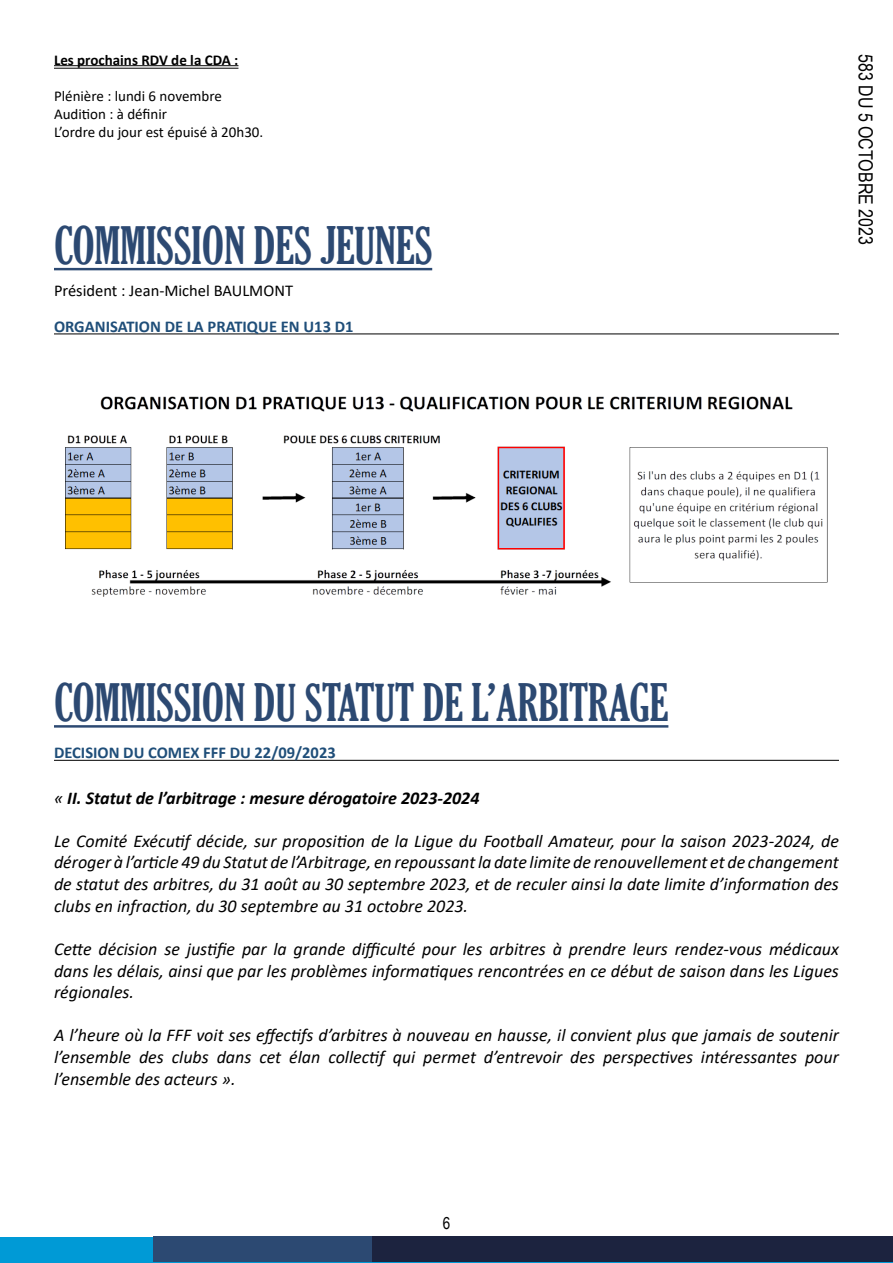
<style>
.page{position:relative;width:893px;height:1263px;background:#fff}
.page>*{position:absolute;margin:0;border:0;box-sizing:border-box;transform-origin:0 0}
.t1{font:49.5px "The Soul Of Vodka";color:#2c4972}
.t2{font:19.5px "Arial Narrow";color:#000}
.t3{font:italic 18px/21.6px "Calibri";color:#000;text-align:justify}
.t4{font:italic 700 18px "Calibri";color:#000}
.t5{font:700 16.5px "Calibri";color:#1f4e79}
.t6{font:16.5px "Calibri";color:#000}
.t7{font:16.5px "Arial Narrow";color:#000}
.t8{font:15px/18px "Calibri";color:#000}
.t9{font:700 15px "Calibri";color:#000}
.s1{font-weight:400}
</style>
<div class="page">
<div style="left:0;top:1237px;width:893px;height:25px;background:#009ad6"></div>
<div style="left:153px;top:1236px;width:249px;height:25px;background:#2c4972"></div>
<div style="left:372px;top:1236px;width:521px;height:25px;background:#1c233f"></div>
<hr style="left:54px;top:268px;width:378px;height:2px;background:#2c4972">
<hr style="left:54px;top:65px;width:184px;height:1px;background:#000">
<hr style="left:54px;top:68px;width:184px;height:1px;background:#000">
<hr style="left:54px;top:334px;width:785px;height:1px;background:#000">
<img style="left:66px;top:396px;width:761px;height:201px">
<hr style="left:54px;top:760px;width:785px;height:1px;background:#000">
<hr style="left:54px;top:725px;width:614px;height:3px;background:#2c4972">
<p class="t9" style="left:54px;top:50px;width:186px">Les prochains RDV de la CDA :</p>
<p class="t8" style="left:54px;top:87px;width:211px">Plénière : lundi 6 novembre<br>Audition : à définir<br>L’ordre du jour est épuisé à 20h30.</p>
<h1 class="t1" style="left:54px;top:217px;width:380px">COMMISSION DES JEUNES</h1>
<p class="t6" style="left:54px;top:279px;width:241px">Président : Jean-Michel BAULMONT</p>
<p class="t5" style="left:54px;top:315px;width:301px">ORGANISATION DE LA PRATIQUE EN U13 D1</p>
<p class="t2" style="left:880px;top:54px;width:192px;rotate:90deg">583 DU 5 OCTOBRE 2023</p>
<h1 class="t1" style="left:54px;top:674px;width:616px">COMMISSION DU STATUT DE L’ARBITRAGE</h1>
<p class="t5" style="left:54px;top:741px;width:283px">DECISION DU COMEX FFF DU 22/09/2023</p>
<p class="t4" style="left:54px;top:785px;width:427px"><span class="s1">«</span> II. Statut de l’arbitrage : mesure dérogatoire 2023-2024</p>
<p class="t3" style="left:54px;top:829px;width:786px">Le Comité Exécutif décide, sur proposition de la Ligue du Football Amateur, pour la saison 2023-2024, de déroger à l’article 49 du Statut de l’Arbitrage, en repoussant la date limite de renouvellement et de changement de statut des arbitres, du 31 août au 30 septembre 2023, et de reculer ainsi la date limite d’information des clubs en infraction, du 30 septembre au 31 octobre 2023.</p>
<p class="t3" style="left:54px;top:937px;width:786px">Cette décision se justifie par la grande difficulté pour les arbitres à prendre leurs rendez-vous médicaux dans les délais, ainsi que par les problèmes informatiques rencontrées en ce début de saison dans les Ligues régionales.</p>
<p class="t3" style="left:54px;top:1024px;width:786px">A l’heure où la FFF voit ses effectifs d’arbitres à nouveau en hausse, il convient plus que jamais de soutenir l’ensemble des clubs dans cet élan collectif qui permet d’entrevoir des perspectives intéressantes pour l’ensemble des acteurs ».</p>
<p class="t7" style="left:443px;top:1210px;width:9px">6</p>
</div>
